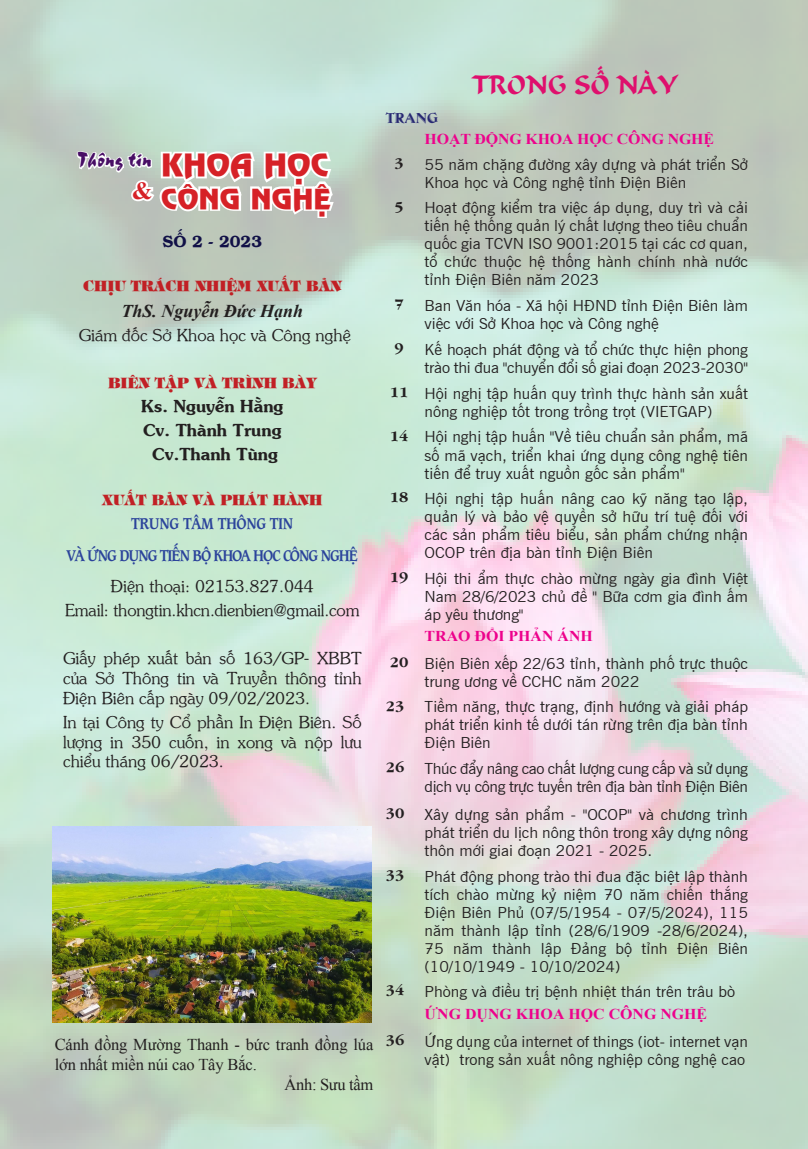
<style>
.page{position:relative;width:808px;height:1149px;background:#fff}
.page>*{position:absolute;margin:0;border:0;box-sizing:border-box;transform-origin:0 0}
.t1{font:30px "UVN Nguyen Du";color:#d62127;scale:1.08 1}
.t2{font:27px "UVN Nguyen Du";color:#d62127;scale:1.08 1}
.t3{font:25.5px "UVN Dung Dan";color:#df0f6d}
.t4{font:700 24.6px "Times New Roman";color:#d62127}
.t5{font:21.6px "UVN Thang Vu";color:#480e65}
.t6{font:italic 700 18px "Times New Roman";color:#231f20}
.t7{font:16.5px/19.8px "UVN Saigon";color:#231f20;text-align:justify}
.t8{font:16.5px/19.8px "Times New Roman";letter-spacing:-.01em;color:#231f20}
.t9{font:700 16.5px "UVN Saigon";color:#231f20}
.t10{font:700 16.5px "UVN Cat Bien";letter-spacing:-.07em;color:#2b439b;scale:.9 1}
.t11{font:700 16.5px "UVN Cat Bien";letter-spacing:-.025em;color:#2b439b;scale:.9 1}
.t12{font:700 16.5px "UVN Sach Vo";color:#111047}
.t13{font:15px/18px "UVN Tin Tuc";color:#231f20;text-align:justify;scale:1.06 1}
.t14{font:15px/18px "UVN Tin Tuc";letter-spacing:-.025em;color:#231f20;scale:1.06 1}
.t15{font:700 15px "Times New Roman";color:#ed028c;scale:1.06 1}
.t16{font:700 15px "UVN Gia Dinh";color:#231f20;scale:1.06 1}
.t17{font:15px "UTM Ambrose";color:#272873}
.t18{font:14.25px "UVN Bach Tuyet Nang";color:#c12025}
</style>
<div class="page">
<img style="left:0;top:0;width:808px;height:1148px">
<svg style="left:76px;top:136px;width:261px;height:84px"></svg>
<img style="left:53px;top:826px;width:319px;height:195px">
<p class="t5" style="left:78px;top:143px;width:76px">Thông tin</p>
<p class="t4" style="left:132px;top:173px;width:22px">&amp;</p>
<p class="t1" style="left:161px;top:143px;width:157px">KHOA HỌC</p>
<p class="t2" style="left:161px;top:178px;width:159px">CÔNG NGHỆ</p>
<p class="t12" style="left:162px;top:229px;width:101px">SỐ 2 - 2023</p>
<p class="t18" style="left:83px;top:275px;width:260px">CHỊU TRÁCH NHIỆM XUẤT BẢN</p>
<p class="t6" style="left:121px;top:298px;width:183px">ThS. Nguyễn Đức Hạnh</p>
<p class="t7" style="left:79px;top:324px;width:274px">Giám đốc Sở Khoa học và Công nghệ</p>
<p class="t18" style="left:108px;top:372px;width:210px">BIÊN TẬP VÀ TRÌNH BÀY</p>
<p class="t9" style="left:141px;top:393px;width:144px">Ks. Nguyễn Hằng</p>
<p class="t9" style="left:143px;top:417px;width:140px">Cv. Thành Trung</p>
<p class="t9" style="left:152px;top:441px;width:127px">Cv.Thanh Tùng</p>
<p class="t18" style="left:102px;top:489px;width:222px">XUẤT BẢN VÀ PHÁT HÀNH</p>
<p class="t11" style="left:131px;top:511px;width:182px">TRUNG TÂM THÔNG TIN</p>
<p class="t10" style="left:66px;top:543px;width:326px">VÀ ỨNG DỤNG TIẾN BỘ KHOA HỌC CÔNG NGHỆ</p>
<p class="t7" style="left:111px;top:574px;width:204px">Điện thoại: 02153.827.044</p>
<p class="t7" style="left:65px;top:598px;width:296px">Email: thongtin.khcn.dienbien@gmail.com</p>
<p class="t7" style="left:63px;top:646px;width:300px">Giấy phép xuất bản số 163/GP- XBBT của Sở Thông tin và Truyền thông tỉnh Điện Biên cấp ngày 09/02/2023.</p>
<p class="t7" style="left:63px;top:710px;width:300px">In tại Công ty Cổ phần In Điện Biên. Số lượng in 350 cuốn, in xong và nộp lưu chiểu tháng 06/2023.</p>
<p class="t8" style="left:55px;top:1034px;width:320px">Cánh đồng Mường Thanh - bức tranh đồng lúa lớn nhất miền núi cao Tây Bắc.</p>
<p class="t8" style="left:285px;top:1073px;width:90px">Ảnh: Sưu tầm</p>
<p class="t3" style="left:471px;top:65px;width:207px">TRONG SỐ NÀY</p>
<p class="t17" style="left:386px;top:106px;width:54px">TRANG</p>
<p class="t15" style="left:425px;top:128px;width:275px">HOẠT ĐỘNG KHOA HỌC CÔNG NGHỆ</p>
<p class="t16" style="left:394px;top:153px;width:10px">3</p>
<p class="t13" style="left:425px;top:154px;width:307px">55 năm chặng đường xây dựng và phát triển Sở<br>Khoa học và Công nghệ tỉnh Điện Biên</p>
<p class="t16" style="left:394px;top:196px;width:10px">5</p>
<p class="t13" style="left:425px;top:197px;width:307px">Hoạt động kiểm tra việc áp dụng, duy trì và cải tiến hệ thống quản lý chất lượng theo tiêu chuẩn quốc gia TCVN ISO 9001:2015 tại các cơ quan, tổ chức thuộc hệ thống hành chính nhà nước tỉnh Điện Biên năm 2023</p>
<p class="t16" style="left:394px;top:294px;width:10px">7</p>
<p class="t13" style="left:425px;top:295px;width:307px">Ban Văn hóa - Xã hội HĐND tỉnh Điện Biên làm việc với Sở Khoa học và Công nghệ</p>
<p class="t16" style="left:394px;top:337px;width:10px">9</p>
<p class="t13" style="left:425px;top:338px;width:307px">Kế hoạch phát động và tổ chức thực hiện phong trào thi đua "chuyển đổi số giai đoạn 2023-2030"</p>
<p class="t16" style="left:390px;top:382px;width:19px">11</p>
<p class="t13" style="left:425px;top:383px;width:307px">Hội nghị tập huấn quy trình thực hành sản xuất nông nghiệp tốt trong trồng trọt (VIETGAP)</p>
<p class="t16" style="left:390px;top:425px;width:19px">14</p>
<p class="t13" style="left:425px;top:426px;width:307px">Hội nghị tập huấn "Về tiêu chuẩn sản phẩm, mã số mã vạch, triển khai ứng dụng công nghệ tiên tiến để truy xuất nguồn gốc sản phẩm"</p>
<p class="t16" style="left:390px;top:487px;width:19px">18</p>
<p class="t13" style="left:425px;top:488px;width:307px">Hội nghị tập huấn nâng cao kỹ năng tạo lập, quản lý và bảo vệ quyền sở hữu trí tuệ đối với các sản phẩm tiêu biểu, sản phẩm chứng nhận OCOP trên địa bàn tỉnh Điện Biên</p>
<p class="t16" style="left:390px;top:566px;width:19px">19</p>
<p class="t13" style="left:425px;top:567px;width:307px">Hội thi ẩm thực chào mừng ngày gia đình Việt Nam 28/6/2023 chủ đề " Bữa cơm gia đình ấm áp yêu thương"</p>
<p class="t15" style="left:425px;top:625px;width:160px">TRAO ĐỔI PHẢN ÁNH</p>
<p class="t16" style="left:390px;top:651px;width:19px">20</p>
<p class="t13" style="left:425px;top:653px;width:307px">Biện Biên xếp 22/63 tỉnh, thành phố trực thuộc trung ương về CCHC năm 2022</p>
<p class="t16" style="left:386px;top:695px;width:19px">23</p>
<p class="t13" style="left:425px;top:696px;width:307px">Tiềm năng, thực trạng, định hướng và giải pháp phát triển kinh tế dưới tán rừng trên địa bàn tỉnh Điện Biên</p>
<p class="t16" style="left:386px;top:756px;width:19px">26</p>
<p class="t14" style="left:425px;top:758px;width:307px">Thúc đẩy nâng cao chất lượng cung cấp và sử dụng dịch vụ công trực tuyến trên địa bàn tỉnh Điện Biên</p>
<p class="t16" style="left:386px;top:802px;width:19px">30</p>
<p class="t13" style="left:425px;top:804px;width:307px">Xây dựng sản phẩm - "OCOP" và chương trình phát triển du lịch nông thôn trong xây dựng nông thôn mới giai đoạn 2021 - 2025.</p>
<p class="t16" style="left:386px;top:864px;width:19px">33</p>
<p class="t13" style="left:425px;top:865px;width:307px">Phát động phong trào thi đua đặc biệt lập thành tích chào mừng kỷ niệm 70 năm chiến thắng Điện Biên Phủ (07/5/1954 - 07/5/2024), 115 năm thành lập tỉnh (28/6/1909 -28/6/2024), 75 năm thành lập Đảng bộ tỉnh Điện Biên (10/10/1949 - 10/10/2024)</p>
<p class="t16" style="left:386px;top:979px;width:19px">34</p>
<p class="t13" style="left:425px;top:981px;width:294px">Phòng và điều trị bệnh nhiệt thán trên trâu bò</p>
<p class="t15" style="left:425px;top:1003px;width:268px">ỨNG DỤNG KHOA HỌC CÔNG NGHỆ</p>
<p class="t16" style="left:386px;top:1029px;width:19px">36</p>
<p class="t13" style="left:425px;top:1031px;width:307px">Ứng dụng của internet of things (iot- internet vạn vật) trong sản xuất nông nghiệp công nghệ cao</p>
</div>
